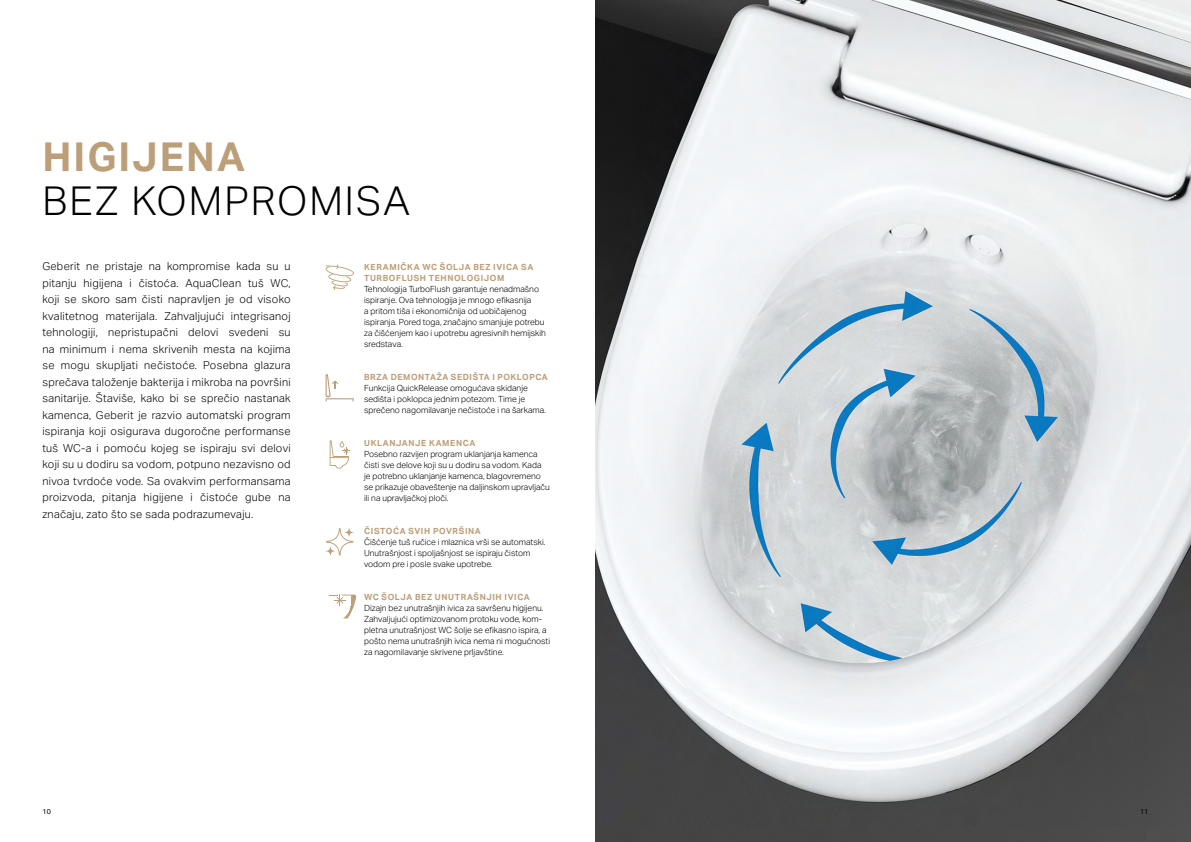
<style>
.page{position:relative;width:1191px;height:842px;background:#fff}
.page>*{position:absolute;margin:0;border:0;box-sizing:border-box;transform-origin:0 0}
.t1{font:300 40px "Aktiv Grotesk Geberit";letter-spacing:.05em;color:#000}
.t2{font:700 40px "Aktiv Grotesk Geberit";letter-spacing:.05em;color:#bc9e78}
.t3{font:300 11px/16.5px "Aktiv Grotesk Geberit";letter-spacing:.025em;color:#000;text-align:justify}
.t4{font:300 8.5px/11px "Aktiv Grotesk Geberit";color:#000}
.t5{font:700 8.5px/11px "Aktiv Grotesk Geberit";letter-spacing:.07em;color:#bc9e78}
.t6{font:7px "Aktiv Grotesk Geberit";color:#000}
</style>
<div class="page">
<svg style="left:325px;top:264px;width:29px;height:26px"></svg>
<svg style="left:330px;top:440px;width:20px;height:29px"></svg>
<svg style="left:330px;top:594px;width:26px;height:24px"></svg>
<svg style="left:325px;top:374px;width:29px;height:27px"></svg>
<svg style="left:326px;top:528px;width:27px;height:27px"></svg>
<svg style="left:326px;top:547px;width:8px;height:8px"></svg>
<svg style="left:345px;top:528px;width:8px;height:9px"></svg>
<img style="left:595px;top:0;width:596px;height:842px">
<h1 class="t2" style="left:43px;top:132px;width:204px">HIGIJENA</h1>
<h1 class="t1" style="left:43px;top:178px;width:369px">BEZ KOMPROMISA</h1>
<p class="t3" style="left:42px;top:258px;width:250px">Geberit ne pristaje na kompromise kada su u pitanju higijena i čistoća. AquaClean tuš WC, koji se skoro sam čisti napravljen je od visoko kvalitetnog materijala. Zahvaljujući integrisanoj tehnologiji, nepristupačni delovi svedeni su na minimum i nema skrivenih mesta na kojima se mogu skupljati nečistoće. Posebna glazura sprečava taloženje bakterija i mikroba na površini sanitarije. Štaviše, kako bi se sprečio nastanak kamenca, Geberit je razvio automatski program ispiranja koji osigurava dugoročne performanse tuš WC-a i pomoću kojeg se ispiraju svi delovi koji su u dodiru sa vodom, potpuno nezavisno od nivoa tvrdoće vode. Sa ovakvim performansama proizvoda, pitanja higijene i čistoće gube na značaju, zato što se sada podrazumevaju.</p>
<p class="t5" style="left:364px;top:262px;width:171px">KERAMIČKA WC ŠOLJA BEZ IVICA SA<br>TURBOFLUSH TEHNOLOGIJOM</p>
<p class="t4" style="left:364px;top:284px;width:183px">Tehnologija TurboFlush garantuje nenadmašno ispiranje. Ova tehnologija je mnogo efikasnija<br>a pritom tiša i ekonomičnija od uobičajenog ispiranja. Pored toga, značajno smanjuje potrebu za čišćenjem kao i upotrebu agresivnih hemijskih sredstava.</p>
<p class="t5" style="left:364px;top:372px;width:185px">BRZA DEMONTAŽA SEDIŠTA I POKLOPCA</p>
<p class="t4" style="left:364px;top:383px;width:183px">Funkcija QuickRelease omogućava skidanje sedišta i poklopca jednim potezom. Time je sprečeno nagomilavanje nečistoće i na šarkama.</p>
<p class="t5" style="left:364px;top:438px;width:113px">UKLANJANJE KAMENCA</p>
<p class="t4" style="left:364px;top:449px;width:187px">Posebno razvijen program uklanjanja kamenca čisti sve delove koji su u dodiru sa vodom. Kada je potrebno uklanjanje kamenca, blagovremeno se prikazuje obaveštenje na daljinskom upravljaču ili na upravljačkoj ploči.</p>
<p class="t5" style="left:364px;top:526px;width:118px">ČISTOĆA SVIH POVRŠINA</p>
<p class="t4" style="left:364px;top:537px;width:183px">Čišćenje tuš ručice i mlaznica vrši se automatski.<br>Unutrašnjost i spoljašnjost se ispiraju čistom vodom pre i posle svake upotrebe.</p>
<p class="t5" style="left:364px;top:592px;width:167px">WC ŠOLJA BEZ UNUTRAŠNJIH IVICA</p>
<p class="t4" style="left:364px;top:603px;width:187px">Dizajn bez unutrašnjih ivica za savršenu higijenu.<br>Zahvaljujući optimizovanom protoku vode, kom&shy;pletna unutrašnjost WC šolje se efikasno ispira, a pošto nema unutrašnjih ivica nema ni mogućnosti za nagomilavanje skrivene prljavštine.</p>
<p class="t6" style="left:43px;top:807px;width:10px">10</p>
<p class="t6" style="left:1140px;top:807px;width:10px">11</p>
</div>
